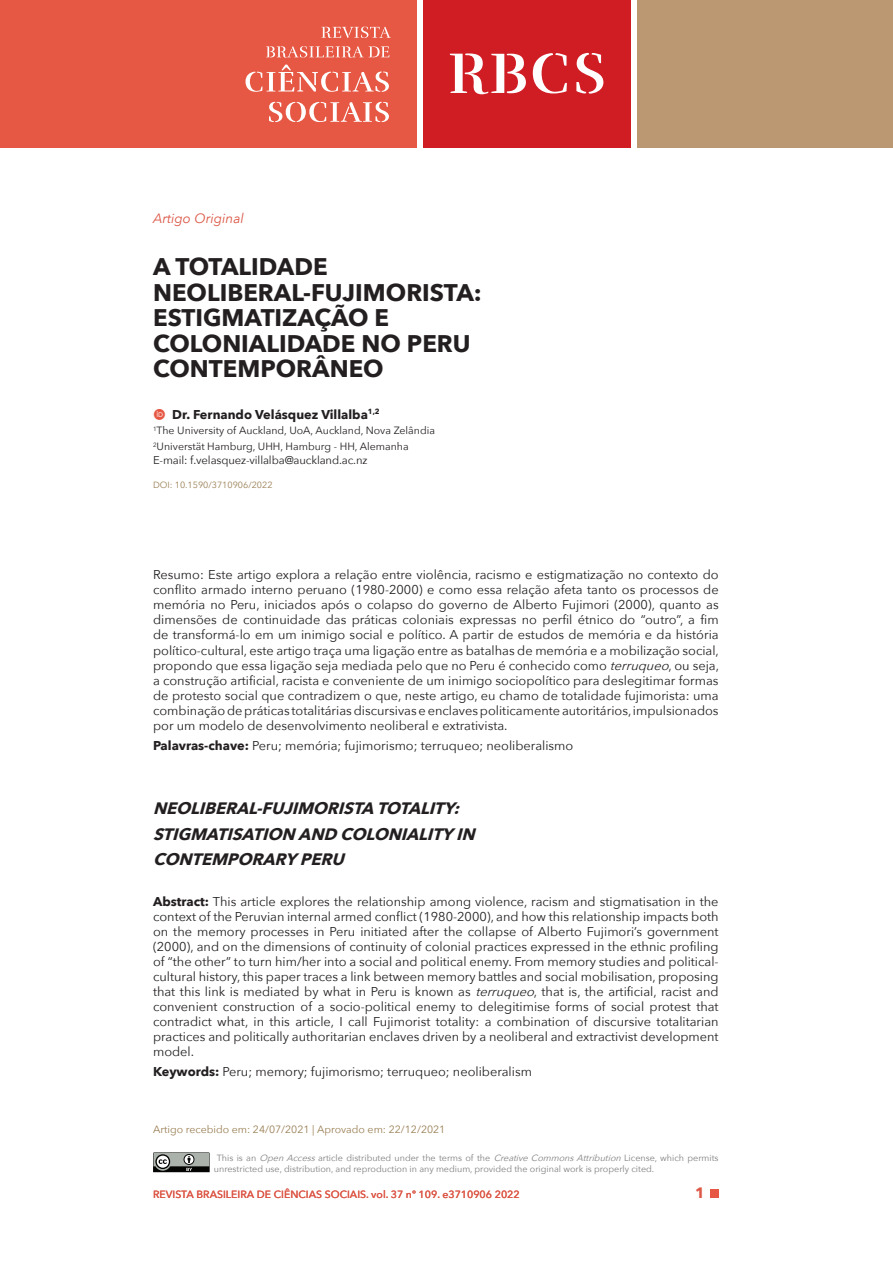
<style>
.page{position:relative;width:893px;height:1263px;background:#fff}
.page>*{position:absolute;margin:0;border:0;box-sizing:border-box;transform-origin:0 0}
.ArticleTitle{font:700 24px/25.5px "Avenir Next";color:#231f20}
.ArticleTitle-Trans1{font:italic 700 16.5px/25.5px "Avenir Next";color:#231f20}
.t1{font:700 15px "Avenir Next";color:#dc5746}
.t2{font:italic 13.5px "Avenir Next";color:#dc5746}
.Abstract{font:12.75px/15px "Avenir Next";color:#231f20;text-align:justify}
.Abstract-Trans1{font:12.75px/15px "Avenir Next";color:#231f20;text-align:justify}
.Keywords{font:12.75px "Avenir Next";color:#231f20}
.Keywords-Trans1{font:12.75px "Avenir Next";color:#231f20}
.Authors{font:700 12.75px "Avenir Next";color:#231f20}
.Correspondence{font:11.25px "Avenir Next";letter-spacing:-.01em;color:#231f20}
.Affiliations{font:10.5px "Avenir Next";color:#231f20}
.t3{font:500 10.5px "Avenir Next";color:#dc5746}
.History{font:10.5px "Avenir Next";color:#997e53}
.LicenseParaAlt{font:9px/10.8px "Avenir Next";color:#7f7f7f}
.fnArticleOther{font:9px "Avenir Next";color:#997e53}
.s1{font-style:italic}
.s2{font-weight:700}
</style>
<div class="page">
<div style="left:710px;top:1189px;width:9px;height:9px;background:#e65844"></div>
<svg style="left:153px;top:1152px;width:57px;height:21px"></svg>
<div style="left:0;top:0;width:416px;height:148px;background:#e65844"></div>
<div style="left:637px;top:0;width:256px;height:148px;background:#bb9871"></div>
<div style="left:423px;top:0;width:208px;height:148px;background:#d01c23"></div>
<svg style="left:266px;top:46px;width:123px;height:12px"></svg>
<svg style="left:321px;top:27px;width:70px;height:11px"></svg>
<svg style="left:269px;top:102px;width:120px;height:20px"></svg>
<svg style="left:246px;top:65px;width:143px;height:27px"></svg>
<svg style="left:450px;top:53px;width:153px;height:41px"></svg>
<p class="t2" style="left:153px;top:207px;width:92px">Artigo Original</p>
<p class="ArticleTitle" style="left:153px;top:254px;width:330px">A TOTALIDADE<br>NEOLIBERAL-FUJIMORISTA:<br>ESTIGMATIZAÇÃO E<br>COLONIALIDADE NO PERU<br>CONTEMPORÂNEO</p>
<p class="Authors" style="left:172px;top:403px;width:209px">Dr. Fernando Velásquez Villalba<sup>1,2</sup></p>
<p class="Affiliations" style="left:153px;top:422px;width:283px"><sup>1</sup>The University of Auckland, UoA, Auckland, Nova Zelândia</p>
<p class="Affiliations" style="left:153px;top:438px;width:257px"><sup>2</sup>Universtät Hamburg, UHH, Hamburg - HH, Alemanha</p>
<p class="Correspondence" style="left:153px;top:450px;width:216px">E-mail: f.velasquez-villalba@auckland.ac.nz</p>
<p class="fnArticleOther" style="left:153px;top:477px;width:121px">DOI: 10.1590/3710906/2022</p>
<p class="Abstract" style="left:153px;top:567px;width:567px">Resumo: Este artigo explora a relação entre violência, racismo e estigmatização no contexto do conflito armado interno peruano (1980-2000) e como essa relação afeta tanto os processos de memória no Peru, iniciados após o colapso do governo de Alberto Fujimori (2000), quanto as dimensões de continuidade das práticas coloniais expressas no perfil étnico do “outro”, a fim de transformá-lo em um inimigo social e político. A partir de estudos de memória e da história político-cultural, este artigo traça uma ligação entre as batalhas de memória e a mobilização social, propondo que essa ligação seja mediada pelo que no Peru é conhecido como <span class="s1">terruqueo</span>, ou seja, a construção artificial, racista e conveniente de um inimigo sociopolítico para deslegitimar formas de protesto social que contradizem o que, neste artigo, eu chamo de totalidade fujimorista: uma combinação de práticas totalitárias discursivas e enclaves politicamente autoritários, impulsionados por um modelo de desenvolvimento neoliberal e extrativista.</p>
<p class="Keywords" style="left:153px;top:735px;width:422px"><span class="s2">Palavras-chave:</span> Peru; memória; fujimorismo; terruqueo; neoliberalismo</p>
<p class="ArticleTitle-Trans1" style="left:153px;top:795px;width:330px">NEOLIBERAL-FUJIMORISTATOTALITY:<br>STIGMATISATIONANDCOLONIALITYIN<br>CONTEMPORARYPERU</p>
<p class="Abstract-Trans1" style="left:153px;top:893px;width:567px"><span class="s2">Abstract:</span> This article explores the relationship among violence, racism and stigmatisation in the context of the Peruvian internal armed conflict (1980-2000), and how this relationship impacts both on the memory processes in Peru initiated after the collapse of Alberto Fujimori’s government (2000), and on the dimensions of continuity of colonial practices expressed in the ethnic profiling of “the other” to turn him/her into a social and political enemy. From memory studies and political&shy;cultural history, this paper traces a link between memory battles and social mobilisation, proposing that this link is mediated by what in Peru is known as <span class="s1">terruqueo</span>, that is, the artificial, racist and convenient construction of a socio-political enemy to delegitimise forms of social protest that contradict what, in this article, I call Fujimorist totality: a combination of discursive totalitarian practices and politically authoritarian enclaves driven by a neoliberal and extractivist development model.</p>
<p class="Keywords-Trans1" style="left:153px;top:1061px;width:380px"><span class="s2">Keywords:</span> Peru; memory; fujimorismo; terruqueo; neoliberalism</p>
<p class="History" style="left:153px;top:1120px;width:294px">Artigo recebido em: 24/07/2021 | Aprovado em: 22/12/2021</p>
<p class="LicenseParaAlt" style="left:214px;top:1152px;width:506px;text-indent:3px">This is an <span class="s1">OpenAccess</span>article distributed under the terms of the <span class="s1">CreativeCommonsAttribution</span>License, which permits unrestricted use, distribution, and reproduction in any medium, provided the original work is properly cited.</p>
<p class="t3" style="left:153px;top:1185px;width:368px">REVISTA BRASILEIRA DE CIÊNCIAS SOCIAIS. vol. 37 nº 109. e3710906 2022</p>
<p class="t1" style="left:695px;top:1179px;width:11px">1</p>
</div>
